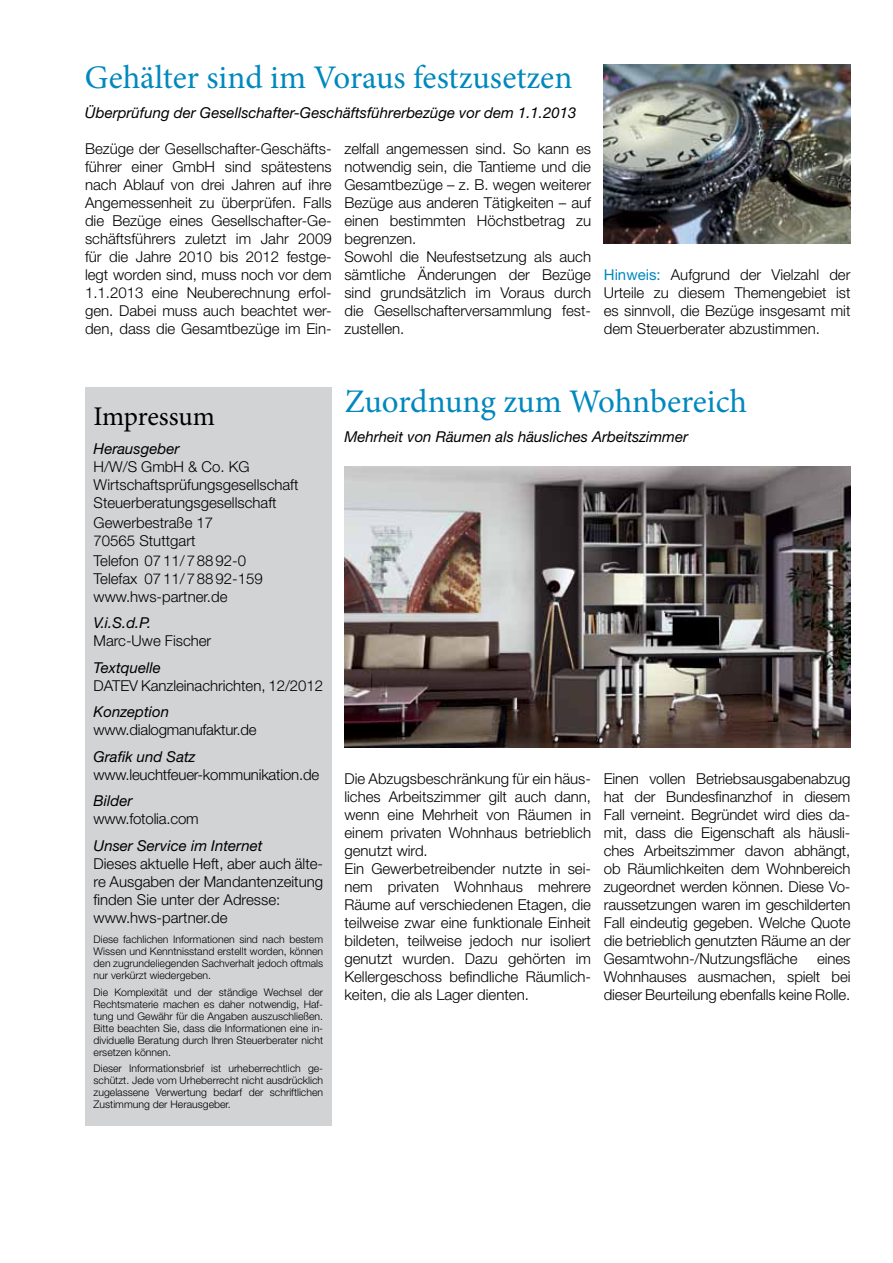
<style>
.page{position:relative;width:893px;height:1263px;background:#fff}
.page>*{position:absolute;margin:0;border:0;box-sizing:border-box;transform-origin:0 0}
.t1{font:33px "Minion Pro";color:#0088be}
.t2{font:27px "Minion Pro";letter-spacing:-.01em;color:#000}
.t3{font:300 15px/18px "Helvetica Neue LT";color:#000}
.t4{font:italic 15px "Helvetica Neue LT";color:#000}
.t5{font:300 10.5px/12px "Helvetica Neue LT";color:#000;text-align:justify}
.s1{font-weight:400;color:#0088be}
</style>
<div class="page">
<img style="left:344px;top:467px;width:506px;height:281px">
<img style="left:604px;top:65px;width:246px;height:178px">
<div style="left:85px;top:388px;width:247px;height:738px;background:#d1d3d4"></div>
<h1 class="t1" style="left:85px;top:55px;width:489px">Gehälter sind im Voraus festzusetzen</h1>
<p class="t4" style="left:85px;top:103px;width:493px">Überprüfung der Gesellschafter-Geschäftsführerbezüge vor dem 1.1.2013</p>
<p class="t3" style="left:85px;top:139px;width:248px;text-align:justify">Bezüge der Gesellschafter-Geschäfts&shy;führer einer GmbH sind spätestens nach Ablauf von drei Jahren auf ihre Angemessenheit zu überprüfen. Falls die Bezüge eines Gesellschafter-Ge&shy;schäftsführers zuletzt im Jahr 2009 für die Jahre 2010 bis 2012 festge&shy;legt worden sind, muss noch vor dem 1.1.2013 eine Neuberechnung erfol&shy;gen. Dabei muss auch beachtet wer&shy;den, dass die Gesamtbezüge im Ein-</p>
<p class="t3" style="left:344px;top:139px;width:248px">zelfall angemessen sind. So kann es notwendig sein, die Tantieme und die<br>Gesamtbezüge – z. B. wegen weiterer<br>Bezüge aus anderen Tätigkeiten – auf einen bestimmten Höchstbetrag zu begrenzen.<br>Sowohl die Neufestsetzung als auch sämtliche Änderungen der Bezüge sind grundsätzlich im Voraus durch die Gesellschafterversammlung fest&shy;zustellen.</p>
<p class="t3" style="left:604px;top:265px;width:248px;text-align:justify"><span class="s1">Hinweis:</span> Aufgrund der Vielzahl der Urteile zu diesem Themengebiet ist es sinnvoll, die Bezüge insgesamt mit dem Steuerberater abzustimmen.</p>
<h2 class="t2" style="left:94px;top:399px;width:123px">Impressum</h2>
<p class="t4" style="left:94px;top:439px;width:87px">Herausgeber</p>
<p class="t3" style="left:94px;top:457px;width:207px">H/W/S GmbH &amp; Co. KG<br>Wirtschaftsprüfungsgesellschaft<br>Steuerberatungsgesellschaft</p>
<p class="t3" style="left:94px;top:513px;width:121px">Gewerbestraße 17<br>70565 Stuttgart</p>
<p class="t3" style="left:94px;top:551px;width:171px">Telefon 0711/78892-0<br>Telefax 0711/78892-159 www.hws-partner.de</p>
<p class="t4" style="left:94px;top:614px;width:59px">V.i.S.d.P.</p>
<p class="t3" style="left:94px;top:632px;width:119px">Marc-Uwe Fischer</p>
<p class="t4" style="left:94px;top:658px;width:69px">Textquelle</p>
<p class="t3" style="left:94px;top:676px;width:231px">DATEV Kanzleinachrichten, 12/2012</p>
<p class="t4" style="left:94px;top:703px;width:77px">Konzeption</p>
<p class="t3" style="left:94px;top:721px;width:164px">www.dialogmanufaktur.de</p>
<p class="t4" style="left:94px;top:747px;width:103px">Grafik und Satz</p>
<p class="t3" style="left:94px;top:765px;width:227px">www.leuchtfeuer-kommunikation.de</p>
<p class="t4" style="left:94px;top:792px;width:40px">Bilder</p>
<p class="t3" style="left:94px;top:810px;width:107px">www.fotolia.com</p>
<p class="t4" style="left:94px;top:837px;width:170px">Unser Service im Internet</p>
<p class="t3" style="left:94px;top:854px;width:231px">Dieses aktuelle Heft, aber auch älte&shy;re Ausgaben der Mandantenzeitung finden Sie unter der Adresse: www.hws-partner.de</p>
<p class="t5" style="left:94px;top:933px;width:231px">Diese fachlichen Informationen sind nach bestem Wissen und Kenntnisstand erstellt worden, können den zugrundeliegenden Sachverhalt jedoch oftmals nur verkürzt wiedergeben.</p>
<p class="t5" style="left:94px;top:986px;width:231px">Die Komplexität und der ständige Wechsel der Rechtsmaterie machen es daher notwendig, Haf&shy;tung und Gewähr für die Angaben auszuschließen.<br>Bitte beachten Sie, dass die Informationen eine in&shy;dividuelle Beratung durch Ihren Steuerberater nicht ersetzen können.</p>
<p class="t5" style="left:94px;top:1062px;width:231px">Dieser Informationsbrief ist urheberrechtlich ge&shy;schützt. Jede vom Urheberrecht nicht ausdrücklich zugelassene Verwertung bedarf der schriftlichen Zustimmung der Herausgeber.</p>
<h1 class="t1" style="left:345px;top:379px;width:404px">Zuordnung zum Wohnbereich</h1>
<p class="t4" style="left:344px;top:427px;width:345px">Mehrheit von Räumen als häusliches Arbeitszimmer</p>
<p class="t3" style="left:344px;top:769px;width:248px">Die Abzugsbeschränkung für ein häus&shy;liches Arbeitszimmer gilt auch dann, wenn eine Mehrheit von Räumen in einem privaten Wohnhaus betrieblich genutzt wird.<br>Ein Gewerbetreibender nutzte in sei&shy;nem privaten Wohnhaus mehrere Räume auf verschiedenen Etagen, die teilweise zwar eine funktionale Einheit bildeten, teilweise jedoch nur isoliert genutzt wurden. Dazu gehörten im Kellergeschoss befindliche Räumlich&shy;keiten, die als Lager dienten.</p>
<p class="t3" style="left:604px;top:769px;width:248px;text-align:justify">Einen vollen Betriebsausgabenabzug hat der Bundesfinanzhof in diesem Fall verneint. Begründet wird dies da&shy;mit, dass die Eigenschaft als häusli&shy;ches Arbeitszimmer davon abhängt, ob Räumlichkeiten dem Wohnbereich zugeordnet werden können. Diese Vo&shy;raussetzungen waren im geschilderten Fall eindeutig gegeben. Welche Quote die betrieblich genutzten Räume an der Gesamtwohn-/Nutzungsfläche</p>
<p class="t3" style="left:604px;top:949px;width:248px;text-align:justify;text-indent:213px">eines Wohnhauses ausmachen, spielt bei dieser Beurteilung ebenfalls keine Rolle.</p>
</div>
